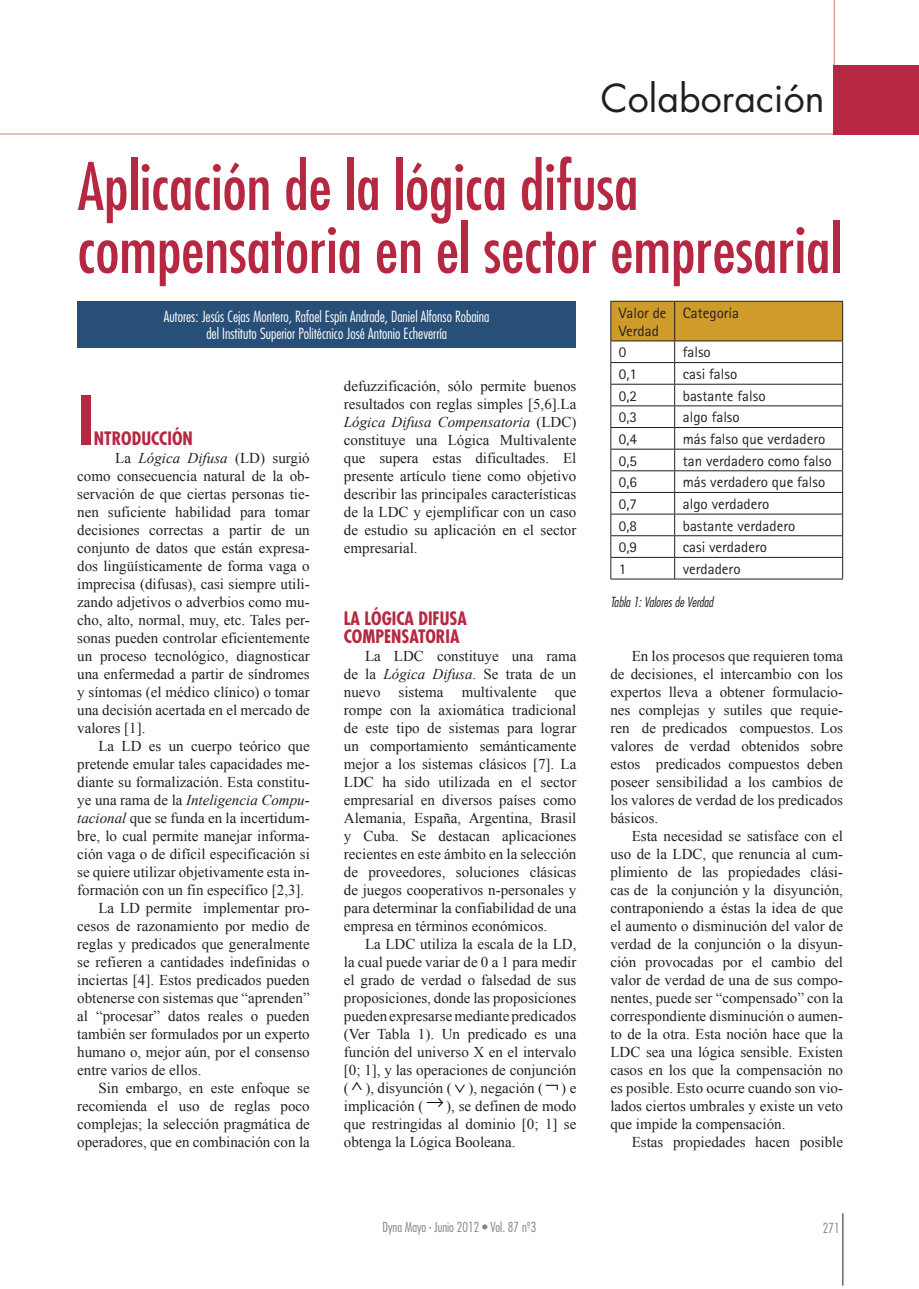
<style>
.page{position:relative;width:919px;height:1289px;background:#fff}
.page>*{position:absolute;margin:0;border:0;box-sizing:border-box;transform-origin:0 0}
.t1{font:700 condensed 65.7px "Futura";color:#b62841}
.t2{font:condensed 63.75px/63px "Futura";color:#b62841}
.t3{font:37.5px "Futura";color:#231f20}
.t4{font:700 condensed 18px/18px "Futura";color:#b62841}
.t5{font:15px/18px "Times New Roman";color:#231f20;text-align:justify}
.t6{font:15px/18px "AT Rotis Sans Serif";color:#231f20}
.t7{font:300 condensed 15px/16.5px "Futura";color:#fff;text-align:center}
.t8{font:italic 15px "Times New Roman";color:#231f20}
.t9{font:300 condensed 13.5px "Futura";color:#808285}
.t10{font:italic 300 condensed 13.5px "Futura";color:#231f20}
.s1{font-style:italic}
.s2{font-style:normal}
.s3{color:#000}
</style>
<div class="page">
<hr style="left:833px;top:0;width:1px;height:134px;background:#ce7d76">
<hr style="left:842px;top:1213px;width:1px;height:72px;background:#231f20">
<svg style="left:0;top:134px;width:13px;height:1px"></svg>
<hr style="left:13px;top:134px;width:905px;height:1px;background:#ce7d76">
<div style="left:833px;top:65px;width:85px;height:69px;background:#b62841"></div>
<svg style="left:610px;top:301px;width:233px;height:277px"></svg>
<hr style="left:610px;top:578px;width:233px;height:1px;background:#231f20">
<div style="left:78px;top:301px;width:497px;height:47px;background:#274f77"></div>
<h3 class="t3" style="left:601px;top:80px;width:225px">Colaboración</h3>
<h2 class="t2" style="left:78px;top:160px;width:765px">Aplicación de la lógica difusa compensatoria en el sector empresarial</h2>
<p class="t7" style="left:164px;top:309px;width:327px">Autores: Jesús Cejas Montero, Rafael Espín Andrade, Daniel Alfonso Robaina del Instituto Superior Politécnico José Antonio Echeverría</p>
<p class="t6" style="left:619px;top:305px;width:49px">Valor de<br>Verdad</p>
<p class="t6" style="left:682px;top:305px;width:58px">Categoría</p>
<p class="t6" style="left:619px;top:345px;width:9px">0</p>
<p class="t6" style="left:682px;top:345px;width:30px">falso</p>
<p class="t6" style="left:619px;top:366px;width:20px">0,1</p>
<p class="t6" style="left:682px;top:366px;width:56px">casi falso</p>
<p class="t6" style="left:619px;top:388px;width:20px">0,2</p>
<p class="t6" style="left:682px;top:388px;width:84px">bastante falso</p>
<p class="t6" style="left:619px;top:409px;width:20px">0,3</p>
<p class="t6" style="left:682px;top:409px;width:58px">algo falso</p>
<p class="t6" style="left:619px;top:431px;width:20px">0,4</p>
<p class="t6" style="left:682px;top:431px;width:144px">más falso que verdadero</p>
<p class="t6" style="left:619px;top:453px;width:20px">0,5</p>
<p class="t6" style="left:682px;top:453px;width:150px">tan verdadero como falso</p>
<p class="t6" style="left:619px;top:474px;width:20px">0,6</p>
<p class="t6" style="left:682px;top:474px;width:144px">más verdadero que falso</p>
<p class="t6" style="left:619px;top:496px;width:20px">0,7</p>
<p class="t6" style="left:682px;top:496px;width:88px">algo verdadero</p>
<p class="t6" style="left:619px;top:518px;width:20px">0,8</p>
<p class="t6" style="left:682px;top:518px;width:114px">bastante verdadero</p>
<p class="t6" style="left:619px;top:539px;width:20px">0,9</p>
<p class="t6" style="left:682px;top:539px;width:86px">casi verdadero</p>
<p class="t6" style="left:619px;top:561px;width:9px">1</p>
<p class="t6" style="left:682px;top:561px;width:59px">verdadero</p>
<p class="t10" style="left:610px;top:596px;width:104px">Tabla 1: Valores de Verdad</p>
<p class="t5" style="left:344px;top:377px;width:234px">defuzzificación, sólo permite buenos resultados con reglas simples [5,6].La <span class="s1">Lógica Difusa Compensatoria</span> (LDC) constituye una Lógica Multivalente que supera estas dificultades. El presente artículo tiene como objetivo describir las principales características de la LDC y ejemplificar con un caso de estudio su aplicación en el sector empresarial.</p>
<h1 class="t1" style="left:77px;top:392px;width:18px">I</h1>
<p class="t4" style="left:94px;top:431px;width:100px">NTRODUCCIÓN</p>
<p class="t5" style="left:77px;top:449px;width:234px;text-indent:38px">La <span class="s1">Lógica Difusa</span> (LD) surgió como consecuencia natural de la ob&shy;servación de que ciertas personas tie&shy;nen suficiente habilidad para tomar decisiones correctas a partir de un conjunto de datos que están expresa&shy;dos lingüísticamente de forma vaga o impre cisa (difusas), casi siempre utili&shy;zando adjetivos o adverbios como mu&shy;cho, alto, normal, muy, etc. Tales per&shy;sonas pueden controlar eficientemente un proceso tecnológico, diagnosticar una enfermedad a partir de síndromes y síntomas (el médico clínico) o tomar una decisión acertada en el mercado de valores [1].</p>
<p class="t5" style="left:98px;top:737px;width:213px">La LD es un cuerpo teórico que</p>
<p class="t5" style="left:77px;top:755px;width:234px">pretende emular tales capacidades me-</p>
<p class="t5" style="left:77px;top:773px;width:234px">diante su formalización. Esta constitu-</p>
<p class="t8" style="left:77px;top:791px;width:234px"><span class="s2">ye una rama de la</span> Inteligencia Compu-</p>
<p class="t5" style="left:77px;top:809px;width:234px"><span class="s1">tacional</span> que se funda en la incertidum-</p>
<p class="t5" style="left:77px;top:827px;width:234px">bre, lo cual permite manejar informa-</p>
<p class="t5" style="left:77px;top:845px;width:234px">ción vaga o de difícil especificación si</p>
<p class="t5" style="left:77px;top:863px;width:234px">se quiere utilizar objetivamente esta in-</p>
<p class="t5" style="left:77px;top:881px;width:229px">formación con un fin específico [2,3].</p>
<p class="t5" style="left:98px;top:899px;width:213px">La LD permite implementar pro-</p>
<p class="t5" style="left:77px;top:917px;width:234px">cesos de razonamiento por medio de</p>
<p class="t5" style="left:77px;top:935px;width:234px">reglas y predicados que generalmente</p>
<p class="t5" style="left:77px;top:953px;width:234px">se refieren a cantidades indefinidas o</p>
<p class="t5" style="left:77px;top:971px;width:234px">inciertas [4]. Estos predicados pueden</p>
<p class="t5" style="left:77px;top:989px;width:234px">obtenerse con sistemas que “aprenden”</p>
<p class="t5" style="left:77px;top:1007px;width:234px">al “procesar” datos reales o pueden</p>
<p class="t5" style="left:77px;top:1025px;width:234px">también ser formulados por un experto</p>
<p class="t5" style="left:77px;top:1043px;width:234px">humano o, mejor aún, por el consenso</p>
<p class="t5" style="left:77px;top:1061px;width:126px">entre varios de ellos.</p>
<p class="t5" style="left:98px;top:1079px;width:213px">Sin embargo, en este enfoque se</p>
<p class="t5" style="left:77px;top:1097px;width:234px">recomienda el uso de reglas poco</p>
<p class="t5" style="left:77px;top:1115px;width:234px">complejas; la selección pragmática de</p>
<p class="t5" style="left:77px;top:1133px;width:234px">operadores, que en combinación con la</p>
<p class="t4" style="left:344px;top:611px;width:125px">LA LÓGICA DIFUSA<br>COMPENSATORIA</p>
<p class="t5" style="left:344px;top:647px;width:234px;text-indent:21px">La LDC constituye una rama de la <span class="s1">Lógica Difusa</span>. Se trata de un nuevo sistema multivalente que rompe con la axiomática tradicional de este tipo de sistemas para lograr un comportamiento semánticamente mejor a los sistemas clásicos [7]. La LDC ha sido utilizada en el sector empresarial en diversos países como Alemania, España, Argentina, Brasil y Cuba. Se destacan aplicaciones recientes en este ámbito en la selección de proveedores, soluciones clásicas de juegos cooperativos n-personales y para determinar la confiabilidad de una empresa en términos económicos.</p>
<p class="t5" style="left:344px;top:935px;width:234px;text-indent:21px">La LDC utiliza la escala de la LD, la cual puede variar de 0 a 1 para medir el grado de verdad o falsedad de sus proposiciones, donde las proposiciones pueden expresarse mediante predicados (Ver Tabla 1). Un predicado es una función del universo X en el intervalo [0; 1], y las operaciones de conjunción ( <sup>∧</sup> ), disyunción ( <span class="s3">∨</span> ), negación ( ) e implicación ( <sup>→</sup>), se definen de modo que restringidas al dominio [0; 1] se obtenga la Lógica Booleana.</p>
<p class="t5" style="left:610px;top:647px;width:234px;text-indent:21px">En los procesos que requieren toma de decisiones, el intercambio con los expertos lleva a obtener formulacio&shy;nes complejas y sutiles que requie&shy;ren de predicados compuestos. Los valores de verdad obtenidos sobre estos predicados compuestos deben poseer sensibilidad a los cambios de los valores de verdad de los predicados básicos.</p>
<p class="t5" style="left:610px;top:827px;width:234px;text-indent:21px">Esta necesidad se satisface con el uso de la LDC, que renuncia al cum&shy;plimiento de las propiedades clási&shy;cas de la conjunción y la disyunción, contraponiendo a éstas la idea de que el aumento o disminución del valor de verdad de la conjunción o la disyun&shy;ción provocadas por el cambio del valor de verdad de una de sus compo&shy;nentes, puede ser “compensado” con la correspondiente disminución o aumen&shy;to de la otra. Esta noción hace que la LDC sea una lógica sensible. Existen casos en los que la compensación no es posible. Esto ocurre cuando son vio&shy;lados ciertos umbrales y existe un veto que impide la compensación.</p>
<p class="t5" style="left:631px;top:1133px;width:213px">Estas propiedades hacen posible</p>
<p class="t9" style="left:382px;top:1221px;width:155px">Dyna Mayo - Junio 2012 • Vol. 87 nº3</p>
<p class="t9" style="left:822px;top:1222px;width:18px">271</p>
</div>
